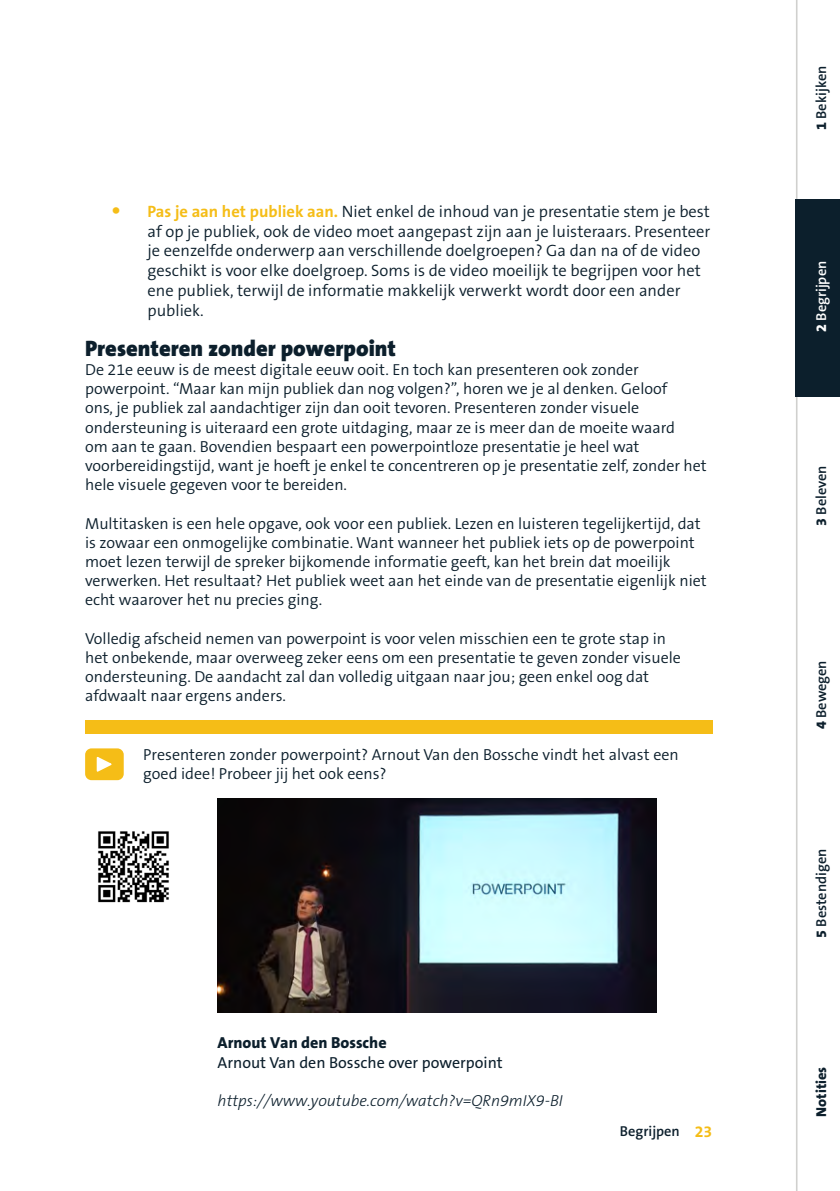
<style>
.page{position:relative;width:840px;height:1191px;background:#fff}
.page>*{position:absolute;margin:0;border:0;box-sizing:border-box;transform-origin:0 0}
.t1{font:900 22.4px "The Sans B9";color:#0c1f2c}
.t2{font:300 16.4px/19.8px "The Sans B4";color:#0c1f2c}
.t3{font:300 16px/19.2px "The Sans B4";color:#0c1f2c}
.t4{font:italic 300 16px "The Sans B3";color:#0c1f2c}
.t5{font:16px "The Sans B5 Plain";color:#0c1f2c}
.t6{font:800 16px "The Sans B8";color:#0c1f2c}
.t7{font:600 14.4px "The Sans B6";color:#0c1f2c}
.t8{font:600 14.4px "The Sans B6";color:#fff}
.t9{font:800 14.4px "The Sans B8";color:#0c1f2c}
.s1{font-family:"The Sans B7";font-weight:700;font-size:22px;color:#f5bd17}
.s2{font-family:"The Sans B7";font-weight:700;color:#f5bd17}
.s3{font-family:"The Sans B7";font-weight:700;font-size:16px;color:#f5bd17}
.s4{font-family:"The Sans B8";font-weight:800}
</style>
<div class="page">
<div style="left:85px;top:720px;width:626px;height:13px;background:#f5bd17"></div>
<div style="left:85px;top:748px;width:39px;height:32px;background:#f5bd17;border-radius:6px"></div>
<svg style="left:96px;top:757px;width:16px;height:15px"></svg>
<img style="left:98px;top:831px;width:71px;height:72px">
<img style="left:217px;top:799px;width:439px;height:213px">
<svg style="left:795px;top:0;width:44px;height:1191px"></svg>
<div style="left:795px;top:199px;width:44px;height:197px;background:#0c1f2c"></div>
<p class="t2" style="left:147px;top:202px;width:564px;text-indent:-36px"><span class="s1">•</span> <span class="s2">Pas je aan het publiek aan.</span> Niet enkel de inhoud van je presentatie stem je best af op je publiek, ook de video moet aangepast zijn aan je luisteraars. Presenteer je eenzelfde onderwerp aan verschillende doelgroepen? Ga dan na of de video geschikt is voor elke doelgroep. Soms is de video moeilijk te begrijpen voor het ene publiek, terwijl de informatie makkelijk verwerkt wordt door een ander publiek.</p>
<h1 class="t1" style="left:85px;top:336px;width:312px">Presenteren zonder powerpoint</h1>
<p class="t3" style="left:85px;top:360px;width:623px">De 21e eeuw is de meest digitale eeuw ooit. En toch kan presenteren ook zonder powerpoint. “Maar kan mijn publiek dan nog volgen?”, horen we je al denken. Geloof<br>ons, je publiek zal aandachtiger zijn dan ooit tevoren. Presenteren zonder visuele ondersteuning is uiteraard een grote uitdaging, maar ze is meer dan de moeite waard<br>om aan te gaan. Bovendien bespaart een powerpointloze presentatie je heel wat voorbereidingstijd, want je hoeft je enkel te concentreren op je presentatie zelf, zonder het hele visuele gegeven voor te bereiden.</p>
<p class="t3" style="left:85px;top:514px;width:622px">Multitasken is een hele opgave, ook voor een publiek. Lezen en luisteren tegelijkertijd, dat is zowaar een onmogelijke combinatie. Want wanneer het publiek iets op de powerpoint moet lezen terwijl de spreker bijkomende informatie geeft, kan het brein dat moeilijk verwerken. Het resultaat? Het publiek weet aan het einde van de presentatie eigenlijk niet echt waarover het nu precies ging.</p>
<p class="t3" style="left:85px;top:629px;width:597px">Volledig afscheid nemen van powerpoint is voor velen misschien een te grote stap in het onbekende, maar overweeg zeker eens om een presentatie te geven zonder visuele ondersteuning. De aandacht zal dan volledig uitgaan naar jou; geen enkel oog dat afdwaalt naar ergens anders.</p>
<p class="t3" style="left:143px;top:745px;width:536px">Presenteren zonder powerpoint? Arnout Van den Bossche vindt het alvast een goed idee! Probeer jij het ook eens?</p>
<p class="t6" style="left:217px;top:1034px;width:170px">Arnout Van den Bossche</p>
<p class="t5" style="left:217px;top:1053px;width:286px">Arnout Van den Bossche over powerpoint</p>
<p class="t4" style="left:217px;top:1092px;width:346px">https://www.youtube.com/watch?v=QRn9mIX9-BI</p>
<p class="t7" style="left:619px;top:1123px;width:94px">Begrijpen <span class="s3">23</span></p>
<p class="t7" style="left:813px;top:130px;width:66px;rotate:-90deg"><span class="s4">1</span> Bekijken</p>
<p class="t8" style="left:813px;top:332px;width:72px;rotate:-90deg"><span class="s4">2</span> Begrijpen</p>
<p class="t7" style="left:813px;top:525px;width:62px;rotate:-90deg"><span class="s4">3</span> Beleven</p>
<p class="t7" style="left:813px;top:729px;width:70px;rotate:-90deg"><span class="s4">4</span> Bewegen</p>
<p class="t7" style="left:813px;top:937px;width:90px;rotate:-90deg"><span class="s4">5</span> Bestendigen</p>
<p class="t9" style="left:813px;top:1116px;width:52px;rotate:-90deg">Notities</p>
</div>
